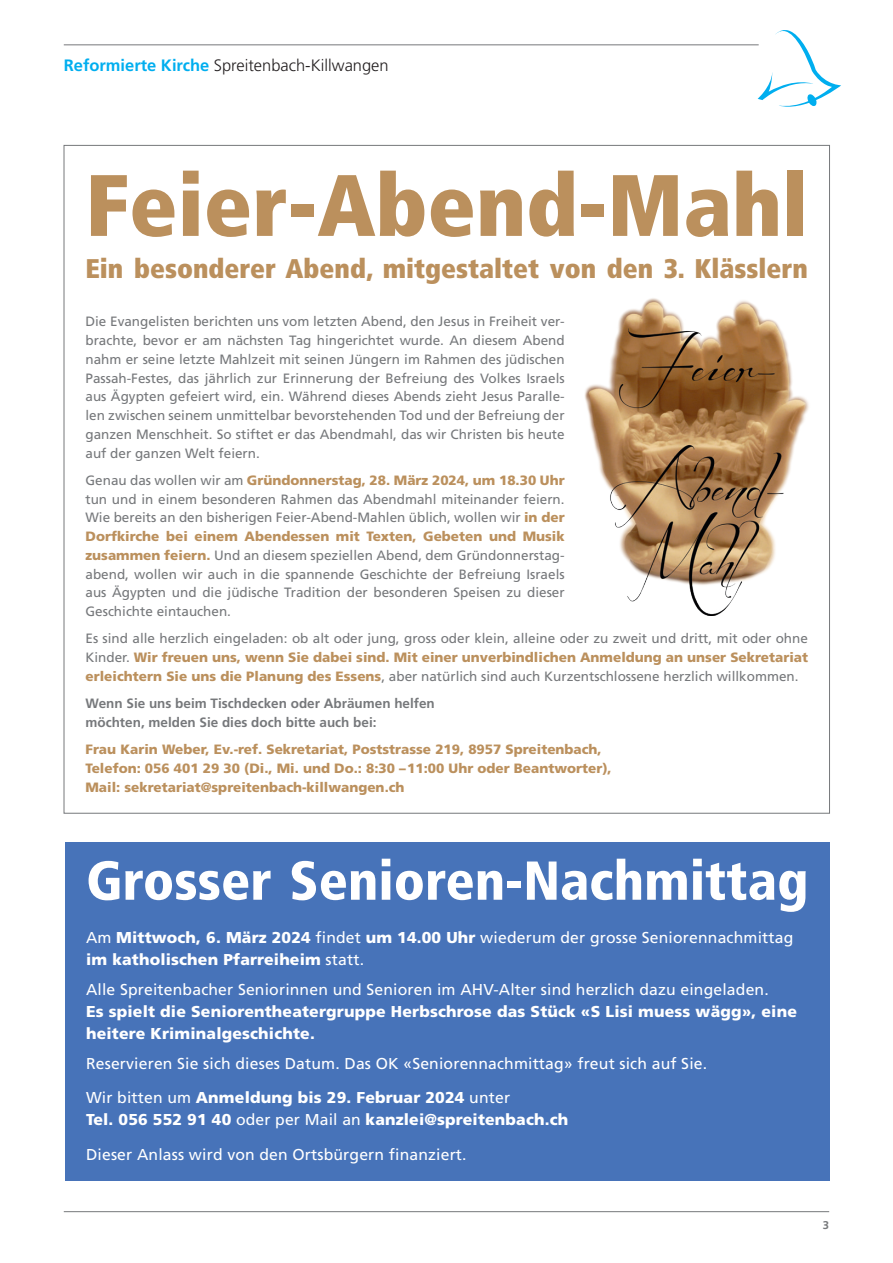
<style>
.page{position:relative;width:893px;height:1263px;background:#fff}
.page>*{position:absolute;margin:0;border:0;box-sizing:border-box;transform-origin:0 0}
.t1{font:900 condensed 87px "Frutiger";letter-spacing:.005em;color:#bb905d}
.t2{font:900 condensed 54.75px "Frutiger";color:#fff}
.t3{font:900 condensed 27px "Frutiger";color:#bb905d}
.t4{font:300 16.5px "Frutiger";color:#231f20}
.t5{font:15.75px/34.5px "Frutiger";letter-spacing:.01em;color:#fff}
.t6{font:900 15.75px/21.8px "Frutiger";letter-spacing:.01em;color:#fff}
.t7{font:13.5px/18.8px "Frutiger";color:#76787b;text-align:justify}
.t8{font:900 13.5px/18.8px "Frutiger";color:#bb905d}
.t9{font:700 13.5px/18.8px "Frutiger";color:#76787b}
.t10{font:700 11.25px "Frutiger";color:#76787b}
.s1{font-weight:700;color:#00aeef}
.s2{font-weight:900;color:#bb905d}
.s3{font-weight:400}
.s4{font-weight:900}
</style>
<div class="page">
<hr style="left:64px;top:45px;width:695px;height:1px;background:#76787b">
<hr style="left:64px;top:1211px;width:765px;height:1px;background:#76787b">
<svg style="left:758px;top:30px;width:83px;height:77px"></svg>
<div style="left:65px;top:842px;width:765px;height:339px;background:#4773b9"></div>
<svg style="left:64px;top:145px;width:766px;height:669px"></svg>
<img style="left:584px;top:298px;width:226px;height:317px">
<p class="t4" style="left:64px;top:56px;width:326px"><span class="s1">Reformierte Kirche</span> Spreitenbach-Killwangen</p>
<h1 class="t1" style="left:85px;top:152px;width:724px">Feier-Abend-Mahl</h1>
<h3 class="t3" style="left:85px;top:252px;width:724px">Ein besonderer Abend, mitgestaltet von den 3. Klässlern</h3>
<p class="t7" style="left:85px;top:312px;width:481px">Die Evangelisten berichten uns vom letzten Abend, den Jesus in Freiheit ver&shy;brachte, bevor er am nächsten Tag hingerichtet wurde. An diesem Abend nahm er seine letzte Mahlzeit mit seinen Jüngern im Rahmen des jüdischen Passah-Festes, das jährlich zur Erinnerung der Befreiung des Volkes Israels aus Ägypten gefeiert wird, ein. Während dieses Abends zieht Jesus Paralle&shy;len zwischen seinem unmittelbar bevorstehenden Tod und der Befreiung der ganzen Menschheit. So stiftet er das Abendmahl, das wir Christen bis heute auf der ganzen Welt feiern.</p>
<p class="t7" style="left:85px;top:471px;width:481px">Genau das wollen wir am <span class="s2">Gründonnerstag, 28. März 2024, um 18.30 Uhr </span>tun und in einem besonderen Rahmen das Abendmahl miteinander feiern.<br>Wie bereits an den bisherigen Feier-Abend-Mahlen üblich, wollen wir <span class="s2">in der Dorfkirche bei einem Abendessen mit Texten, Gebeten und Musik zusammen feiern.</span> Und an diesem speziellen Abend, dem Gründonnerstag&shy;abend, wollen wir auch in die spannende Geschichte der Befreiung Israels aus Ägypten und die jüdische Tradition der besonderen Speisen zu dieser Geschichte eintauchen.</p>
<p class="t7" style="left:85px;top:629px;width:724px">Es sind alle herzlich eingeladen: ob alt oder jung, gross oder klein, alleine oder zu zweit und dritt, mit oder ohne Kinder. <span class="s2">Wir freuen uns, wenn Sie dabei sind. Mit einer unverbindlichen Anmeldung an unser Sekretariat erleichtern Sie uns die Planung des Essens</span>, aber natürlich sind auch Kurzentschlossene herzlich willkommen.</p>
<p class="t9" style="left:85px;top:694px;width:351px">Wenn Sie uns beim Tischdecken oder Abräumen helfen möchten, melden Sie dies doch bitte auch bei:</p>
<p class="t8" style="left:85px;top:740px;width:528px">Frau Karin Weber, Ev.-ref. Sekretariat, Poststrasse 219, 8957 Spreitenbach,<br>Telefon: 056 401 29 30 (Di., Mi. und Do.: 8:30 –11:00 Uhr oder Beantworter),<br>Mail: sekretariat@spreitenbach-killwangen.ch</p>
<h2 class="t2" style="left:86px;top:848px;width:724px">Grosser Senioren-Nachmittag</h2>
<p class="t6" style="left:86px;top:926px;width:709px"><span class="s3">Am</span> Mittwoch, 6. März 2024 <span class="s3">findet</span> um 14.00 Uhr <span class="s3">wiederum der grosse Seniorennachmittag </span>im katholischen Pfarreiheim <span class="s3">statt.</span></p>
<p class="t5" style="left:86px;top:972px;width:684px">Alle Spreitenbacher Seniorinnen und Senioren im AHV-Alter sind herzlich dazu eingeladen.</p>
<p class="t6" style="left:86px;top:1000px;width:712px">Es spielt die Seniorentheatergruppe Herbschrose das Stück «S Lisi muess wägg», eine heitere Kriminalgeschichte.</p>
<p class="t5" style="left:86px;top:1046px;width:623px">Reservieren Sie sich dieses Datum. Das OK «Seniorennachmittag» freut sich auf Sie.<br>Wir bitten um <span class="s4">Anmeldung bis 29. Februar 2024</span> unter</p>
<p class="t5" style="left:86px;top:1102px;width:484px"><span class="s4">Tel. 056 552 91 40</span> oder per Mail an <span class="s4">kanzlei@spreitenbach.ch<br></span>Dieser Anlass wird von den Ortsbürgern finanziert.</p>
<p class="t10" style="left:823px;top:1218px;width:8px">3</p>
</div>
